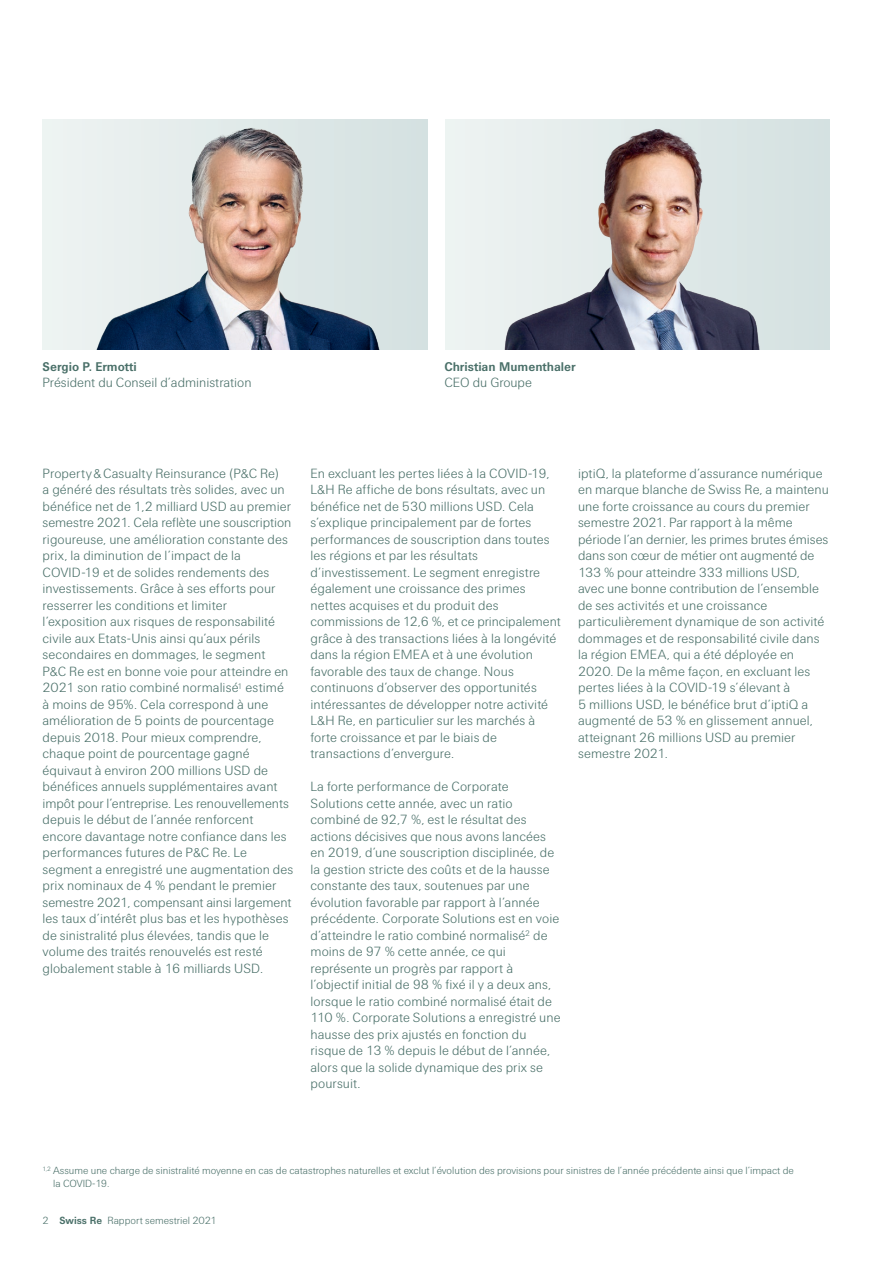
<style>
.page{position:relative;width:893px;height:1263px;background:#fff}
.page>*{position:absolute;margin:0;border:0;box-sizing:border-box;transform-origin:0 0}
.t1{font:300 13.5px/16.5px "Swiss Re Sans OT";letter-spacing:.005em;color:#496f68}
.t2{font:700 12.75px "Swiss Re Sans OT";color:#496f68}
.t3{font:300 10.5px/13.5px "Swiss Re Sans OT";color:#496f68}
.s1{font-weight:700}
</style>
<div class="page">
<img style="left:43px;top:119px;width:384px;height:230px">
<div style="left:445px;top:119px;width:385px;height:230px;background:linear-gradient(to bottom,#edf4f2,#edf4f2)"></div>
<img style="left:455px;top:119px;width:373px;height:230px">
<p class="t2" style="left:43px;top:359px;width:96px">Sergio P. Ermotti</p>
<p class="t1" style="left:43px;top:374px;width:211px">Président du Conseil dʼadministration</p>
<p class="t2" style="left:444px;top:359px;width:133px">Christian Mumenthaler</p>
<p class="t1" style="left:444px;top:374px;width:89px">CEO du Groupe</p>
<p class="t1" style="left:43px;top:465px;width:252px">Property&amp;Casualty Reinsurance (P&amp;C Re)<br>a généré des résultats très solides, avec un bénéfice net de 1,2 milliard USD au premier semestre 2021. Cela reflète une souscription rigoureuse, une amélioration constante des prix, la diminution de l’impact de la COVID-19 et de solides rendements des investissements. Grâce à ses efforts pour resserrer les conditions et limiter l’exposition aux risques de responsabilité civile aux Etats-Unis ainsi qu’aux périls secondaires en dommages, le segment<br>P&amp;C Re est en bonne voie pour atteindre en 2021 son ratio combiné normalisé<sup>1</sup> estimé à moins de 95%. Cela correspond à une amélioration de 5 points de pourcentage depuis 2018. Pour mieux comprendre, chaque point de pourcentage gagné équivaut à environ 200 millions USD de bénéfices annuels supplémentaires avant impôt pour l’entreprise. Les renouvellements depuis le début de l’année renforcent encore davantage notre confiance dans les performances futures de P&amp;C Re. Le segment a enregistré une augmentation des prix nominaux de 4 % pendant le premier semestre 2021, compensant ainsi largement les taux d’intérêt plus bas et les hypothèses de sinistralité plus élevées, tandis que le volume des traités renouvelés est resté globalement stable à 16 milliards USD.</p>
<p class="t1" style="left:310px;top:465px;width:252px">En excluant les pertes liées à la COVID-19, L&amp;H Re affiche de bons résultats, avec un bénéfice net de 530 millions USD. Cela s’explique principalement par de fortes performances de souscription dans toutes les régions et par les résultats d’investissement. Le segment enregistre également une croissance des primes nettes acquises et du produit des commissions de 12,6 %, et ce principalement grâce à des transactions liées à la longévité dans la région EMEA et à une évolution favorable des taux de change. Nous continuons d’observer des opportunités intéressantes de développer notre activité L&amp;H Re, en particulier sur les marchés à forte croissance et par le biais de transactions d’envergure.</p>
<p class="t1" style="left:310px;top:779px;width:252px">La forte performance de Corporate Solutions cette année, avec un ratio combiné de 92,7 %, est le résultat des actions décisives que nous avons lancées en 2019, d’une souscription disciplinée, de la gestion stricte des coûts et de la hausse constante des taux, soutenues par une évolution favorable par rapport à l’année précédente. Corporate Solutions est en voie d’atteindre le ratio combiné normalisé<sup>2</sup> de moins de 97 % cette année, ce qui représente un progrès par rapport à l’objectif initial de 98 % fixé il y a deux ans, lorsque le ratio combiné normalisé était de 110 %. Corporate Solutions a enregistré une hausse des prix ajustés en fonction du risque de 13 % depuis le début de l’année, alors que la solide dynamique des prix se poursuit.</p>
<p class="t1" style="left:578px;top:465px;width:252px">iptiQ, la plateforme d’assurance numérique en marque blanche de Swiss Re, a maintenu une forte croissance au cours du premier semestre 2021. Par rapport à la même période l’an dernier, les primes brutes émises dans son cœur de métier ont augmenté de 133 % pour atteindre 333 millions USD, avec une bonne contribution de l’ensemble de ses activités et une croissance particulièrement dynamique de son activité dommages et de responsabilité civile dans la région EMEA, qui a été déployée en 2020. De la même façon, en excluant les pertes liées à la COVID-19 s’élevant à<br>5 millions USD, le bénéfice brut d’iptiQ a augmenté de 53 % en glissement annuel, atteignant 26 millions USD au premier semestre 2021.</p>
<p class="t3" style="left:53px;top:1163px;width:742px;text-indent:-11px"><sup>1,2</sup> Assume une charge de sinistralité moyenne en cas de catastrophes naturelles et exclut l’évolution des provisions pour sinistres de l’année précédente ainsi que l’impact de la COVID-19.</p>
<p class="t3" style="left:43px;top:1214px;width:176px">2 <span class="s1">Swiss Re</span> Rapport semestriel 2021</p>
</div>
